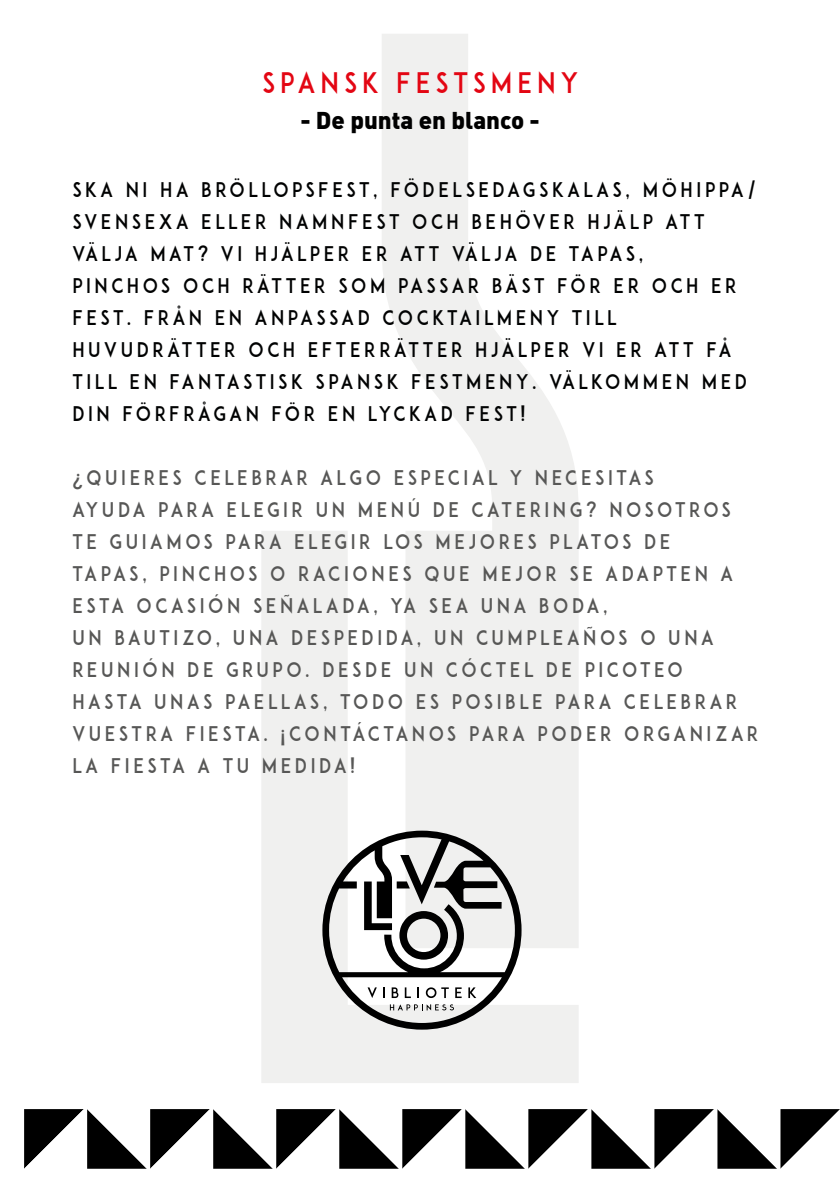
<style>
.page{position:relative;width:840px;height:1191px;background:#fff}
.page>*{position:absolute;margin:0;border:0;box-sizing:border-box;transform-origin:0 0}
.t1{font:28px "ADAM.CGPRO";letter-spacing:.2em;color:#e30613;scale:.9 1}
.t2{font:900 24px "DIN";color:#000}
.t3{font:20px/32px "ADAM.CGPRO";letter-spacing:.2em;color:#575756;scale:.9 1}
.t4{font:20px/32px "ADAM.CGPRO";letter-spacing:.2em;color:#010202;scale:.9 1}
</style>
<div class="page">
<svg style="left:261px;top:531px;width:317px;height:552px;fill:#f0f0ef"></svg>
<svg style="left:381px;top:34px;width:197px;height:914px;fill:#f0f0ef"></svg>
<svg style="left:24px;top:1109px;width:815px;height:59px"></svg>
<svg style="left:322px;top:830px;width:199px;height:199px"></svg>
<h1 class="t1" style="left:262px;top:66px;width:352px">SPANSK FESTSMENY</h1>
<p class="t2" style="left:300px;top:104px;width:241px">- De punta en blanco -</p>
<p class="t4" style="left:72px;top:173px;width:761px">SKA NI HA BRÖLLOPSFEST, FÖDELSEDAGSKALAS, MÖHIPPA/ SVENSEXA ELLER NAMNFEST OCH BEHÖVER HJÄLP ATT VÄLJA MAT? VI HJÄLPER ER ATT VÄLJA DE TAPAS,<br>PINCHOS OCH RÄTTER SOM PASSAR BÄST FÖR ER OCH ER FEST. FRÅN EN ANPASSAD COCKTAILMENY TILL HUVUDRÄTTER OCH EFTERRÄTTER HJÄLPER VI ER ATT FÅ TILL EN FANTASTISK SPANSK FESTMENY. VÄLKOMMEN MED DIN FÖRFRÅGAN FÖR EN LYCKAD FEST!</p>
<p class="t3" style="left:72px;top:461px;width:763px">¿QUIERES CELEBRAR ALGO ESPECIAL Y NECESITAS<br>AYUDA PARA ELEGIR UN MENÚ DE CATERING? NOSOTROS TE GUIAMOS PARA ELEGIR LOS MEJORES PLATOS DE<br>TAPAS, PINCHOS O RACIONES QUE MEJOR SE ADAPTEN A ESTA OCASIÓN SEÑALADA, YA SEA UNA BODA,<br>UN BAUTIZO, UNA DESPEDIDA, UN CUMPLEAÑOS O UNA REUNIÓN DE GRUPO. DESDE UN CÓCTEL DE PICOTEO<br>HASTA UNAS PAELLAS, TODO ES POSIBLE PARA CELEBRAR VUESTRA FIESTA. ¡CONTÁCTANOS PARA PODER ORGANIZAR LA FIESTA A TU MEDIDA!</p>
</div>
